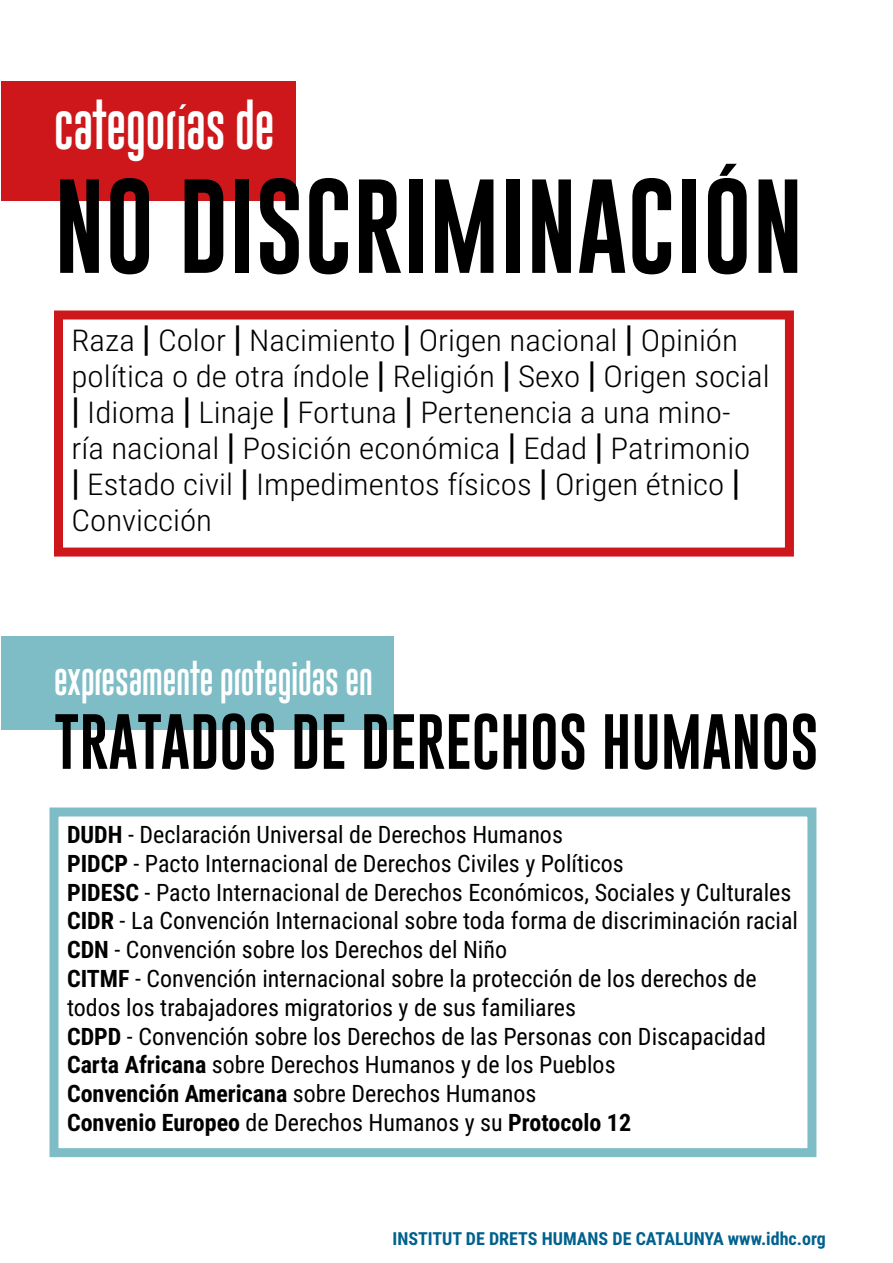
<style>
.page{position:relative;width:893px;height:1263px;background:#fff}
.page>*{position:absolute;margin:0;border:0;box-sizing:border-box;transform-origin:0 0}
.t1{font:97.5px "Gobold Lowplus";color:#000}
.t2{font:57px "Gobold Lowplus";color:#000}
.t3{font:39px "Gobold Uplow";color:#fff}
.t4{font:300 30px/36px "Roboto Condensed";color:#000;scale:1.1 1}
.t5{font:27px "Gobold Uplow";color:#fff}
.t6{font:24px/28.8px "Roboto Condensed";color:#000}
.t7{font:700 18px "Roboto Condensed";color:#00618e}
.s1{font-weight:700;font-size:36px}
.s2{font-weight:700}
</style>
<div class="page">
<div style="left:1px;top:636px;width:392px;height:94px;background:#7ebdc6"></div>
<div style="left:1px;top:82px;width:295px;height:119px;background:#cd171a"></div>
<div style="left:54px;top:310px;width:740px;height:246px;border:9px solid #cd171a"></div>
<div style="left:50px;top:807px;width:766px;height:350px;border:9px solid #7ebdc6"></div>
<h3 class="t3" style="left:54px;top:100px;width:222px">categorías de</h3>
<h1 class="t1" style="left:54px;top:164px;width:751px">NO DISCRIMINACIÓN</h1>
<p class="t4" style="left:71px;top:321px;width:636px">Raza <span class="s1">|</span> Color <span class="s1">|</span> Nacimiento <span class="s1">|</span> Origen nacional <span class="s1">|</span> Opinión política o de otra índole <span class="s1">|</span> Religión <span class="s1">|</span> Sexo <span class="s1">|</span> Origen social <span class="s1">|</span> Idioma <span class="s1">|</span> Linaje <span class="s1">|</span> Fortuna <span class="s1">|</span> Pertenencia a una mino&shy;ría nacional <span class="s1">|</span> Posición económica <span class="s1">|</span> Edad <span class="s1">|</span> Patrimonio<br><span class="s1">|</span> Estado civil <span class="s1">|</span> Impedimentos físicos <span class="s1">|</span> Origen étnico <span class="s1">| </span>Convicción</p>
<p class="t5" style="left:54px;top:661px;width:320px">expresamente protegidas en</p>
<h2 class="t2" style="left:54px;top:705px;width:766px">TRATADOS DE DERECHOS HUMANOS</h2>
<p class="t6" style="left:67px;top:819px;width:733px"><span class="s2">DUDH</span> - Declaración Universal de Derechos Humanos<br><span class="s2">PIDCP</span> - Pacto Internacional de Derechos Civiles y Políticos<br><span class="s2">PIDESC</span> - Pacto Internacional de Derechos Económicos, Sociales y Culturales <span class="s2">CIDR</span> - La Convención Internacional sobre toda forma de discriminación racial <span class="s2">CDN</span> - Convención sobre los Derechos del Niño<br><span class="s2">CITMF</span> - Convención internacional sobre la protección de los derechos de todos los trabajadores migratorios y de sus familiares<br><span class="s2">CDPD</span> - Convención sobre los Derechos de las Personas con Discapacidad <span class="s2">Carta Africana</span> sobre Derechos Humanos y de los Pueblos<br><span class="s2">Convención Americana</span> sobre Derechos Humanos<br><span class="s2">Convenio Europeo</span> de Derechos Humanos y su <span class="s2">Protocolo 12</span></p>
<p class="t7" style="left:392px;top:1226px;width:435px">INSTITUT DE DRETS HUMANS DE CATALUNYA www.idhc.org</p>
</div>
